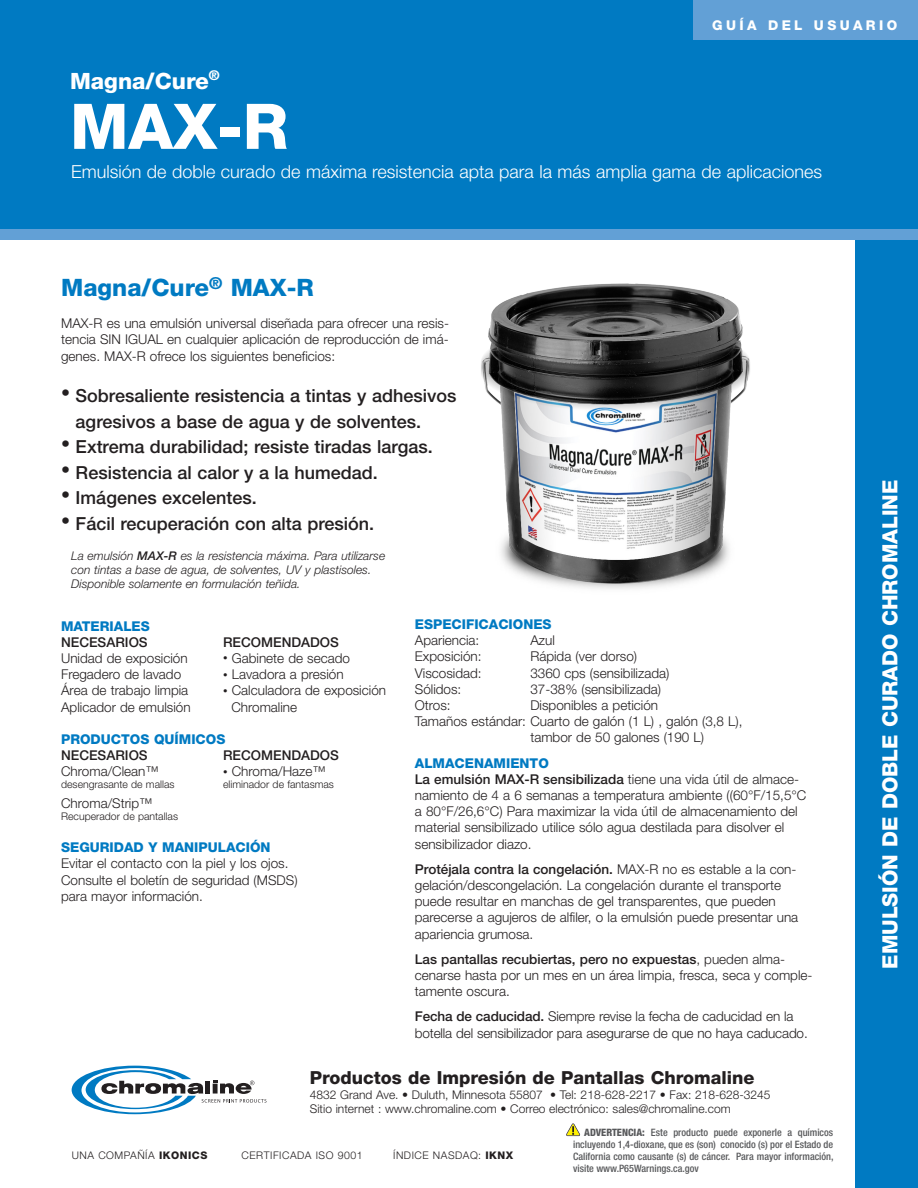
<style>
.page{position:relative;width:918px;height:1188px;background:#fff}
.page>*{position:absolute;margin:0;border:0;box-sizing:border-box;transform-origin:0 0}
.t1{font:800 63px "Helvetica Neue LT Std";color:#fff}
.t2{font:800 24px "Helvetica Neue LT Std";color:#007ac2}
.t3{font:800 22.5px "Helvetica Neue LT Std";color:#fff}
.t4{font:800 21px "Helvetica Neue LT Std";color:#fff}
.t5{font:500 18px/25.5px "Helvetica Neue LT Std";color:#231f20}
.t6{font:300 18px "Helvetica Neue LT Std";color:#fff}
.t7{font:800 18px "Helvetica Neue LT Std";color:#231f20}
.t8{font:300 13.5px/16.2px "Helvetica Neue LT Std";color:#231f20}
.t9{font:800 13.5px "Helvetica Neue LT Std";color:#007ac2}
.t10{font:500 13.5px "Helvetica Neue LT Std";color:#231f20}
.t11{font:800 13.5px "Helvetica Neue LT Std";letter-spacing:.25em;color:#fff}
.t12{font:300 12px "Helvetica Neue LT Std";color:#231f20}
.t13{font:italic 300 12px/14.4px "Helvetica Neue LT Std";color:#231f20}
.t14{font:300 10.5px "Helvetica Neue LT Std";color:#231f20}
.t15{font:300 10.5px "Helvetica Neue LT Std";letter-spacing:.05em;color:#231f20}
.t16{font:500 condensed 10.2px/12.3px "Helvetica Neue LT Std";color:#57585a;text-align:justify}
.s1{font-weight:500}
.s2{font-size:9px}
.s3{font-weight:800}
</style>
<div class="page">
<div style="left:0;top:0;width:918px;height:236px;background:#007ac2"></div>
<div style="left:856px;top:3px;width:62px;height:1185px;background:#007ac2"></div>
<div style="left:0;top:230px;width:918px;height:10px;background:#62a0d6"></div>
<div style="left:693px;top:0;width:225px;height:39px;background:#62a0d6"></div>
<img style="left:481px;top:283px;width:269px;height:306px">
<svg style="left:72px;top:1066px;width:194px;height:48px"></svg>
<svg style="left:566px;top:1123px;width:14px;height:13px"></svg>
<p class="t11" style="left:712px;top:18px;width:187px">GUÍA DEL USUARIO</p>
<p class="t3" style="left:70px;top:67px;width:151px">Magna/Cure<sup>®</sup></p>
<p class="t1" style="left:70px;top:89px;width:220px">MAX-R</p>
<p class="t6" style="left:71px;top:161px;width:752px">Emulsión de doble curado de máxima resistencia apta para la más amplia gama de aplicaciones</p>
<p class="t2" style="left:61px;top:273px;width:254px">Magna/Cure<sup>®</sup> MAX-R</p>
<p class="t8" style="left:61px;top:315px;width:389px;text-align:justify">MAX-R es una emulsión universal diseñada para ofrecer una resis&shy;tencia SIN IGUAL en cualquier aplicación de reproducción de imá&shy;genes. MAX-R ofrece los siguientes beneficios:</p>
<p class="t5" style="left:76px;top:383px;width:382px;text-indent:-15px">• Sobresaliente resistencia a tintas y adhesivos agresivos a base de agua y de solventes.</p>
<p class="t5" style="left:61px;top:434px;width:373px">• Extrema durabilidad; resiste tiradas largas.</p>
<p class="t5" style="left:61px;top:459px;width:318px">• Resistencia al calor y a la humedad.</p>
<p class="t5" style="left:61px;top:485px;width:197px">• Imágenes excelentes.</p>
<p class="t5" style="left:61px;top:510px;width:315px">• Fácil recuperación con alta presión.</p>
<p class="t13" style="left:71px;top:548px;width:316px">La emulsión <span class="s1">MAX-R</span> es la resistencia máxima. Para utilizarse con tintas a base de agua, de solventes, UV y plastisoles.<br>Disponible solamente en formulación teñida.</p>
<p class="t9" style="left:415px;top:616px;width:138px">ESPECIFICACIONES</p>
<p class="t8" style="left:415px;top:632px;width:66px">Apariencia:</p>
<p class="t8" style="left:530px;top:632px;width:26px">Azul</p>
<p class="t8" style="left:415px;top:648px;width:68px">Exposición:</p>
<p class="t8" style="left:530px;top:648px;width:108px">Rápida (ver dorso)</p>
<p class="t8" style="left:415px;top:665px;width:68px">Viscosidad:</p>
<p class="t8" style="left:530px;top:665px;width:141px">3360 cps (sensibilizada)</p>
<p class="t8" style="left:415px;top:681px;width:48px">Sólidos:</p>
<p class="t8" style="left:530px;top:681px;width:132px">37-38% (sensibilizada)</p>
<p class="t8" style="left:415px;top:697px;width:37px">Otros:</p>
<p class="t8" style="left:530px;top:697px;width:129px">Disponibles a petición</p>
<p class="t8" style="left:530px;top:713px;width:214px;text-indent:-116px">Tamaños estándar: Cuarto de galón (1 L) , galón (3,8 L), tambor de 50 galones (190 L)</p>
<p class="t9" style="left:415px;top:755px;width:136px">ALMACENAMIENTO</p>
<p class="t8" style="left:415px;top:771px;width:393px"><span class="s1">La emulsión MAX-R sensibilizada</span> tiene una vida útil de almace&shy;namiento de 4 a 6 semanas a temperatura ambiente ((60°F/15,5°C a 80°F/26,6°C) Para maximizar la vida útil de almacenamiento del material sensibilizado utilice sólo agua destilada para disolver el sensibilizador diazo.</p>
<p class="t8" style="left:415px;top:861px;width:385px"><span class="s1">Protéjala contra la congelación.</span> MAX-R no es estable a la con&shy;gelación/descongelación. La congelación durante el transporte puede resultar en manchas de gel transparentes, que pueden parecerse a agujeros de alfiler, o la emulsión puede presentar una apariencia grumosa.</p>
<p class="t8" style="left:415px;top:951px;width:399px"><span class="s1">Las pantallas recubiertas, pero no expuestas</span>, pueden alma&shy;cenarse hasta por un mes en un área limpia, fresca, seca y comple&shy;tamente oscura.</p>
<p class="t8" style="left:415px;top:1008px;width:394px"><span class="s1">Fecha de caducidad.</span> Siempre revise la fecha de caducidad en la botella del sensibilizador para asegurarse de que no haya caducado.</p>
<p class="t7" style="left:310px;top:1067px;width:446px">Productos de Impresión de Pantallas Chromaline</p>
<p class="t12" style="left:310px;top:1087px;width:462px">4832 Grand Ave. • Duluth, Minnesota 55807 • Tel: 218-628-2217 • Fax: 218-628-3245</p>
<p class="t12" style="left:310px;top:1101px;width:423px">Sitio internet : www.chromaline.com • Correo electrónico: sales@chromaline.com</p>
<p class="t9" style="left:61px;top:618px;width:90px">MATERIALES</p>
<p class="t10" style="left:61px;top:634px;width:88px">NECESARIOS</p>
<p class="t10" style="left:223px;top:634px;width:117px">RECOMENDADOS</p>
<p class="t8" style="left:61px;top:650px;width:128px">Unidad de exposición</p>
<p class="t8" style="left:223px;top:650px;width:128px"><span class="s2">•</span> Gabinete de secado</p>
<p class="t8" style="left:61px;top:666px;width:122px">Fregadero de lavado</p>
<p class="t8" style="left:223px;top:666px;width:122px"><span class="s2">•</span> Lavadora a presión</p>
<p class="t8" style="left:61px;top:682px;width:129px">Área de trabajo limpia</p>
<p class="t8" style="left:223px;top:682px;width:164px"><span class="s2">•</span> Calculadora de exposición</p>
<p class="t8" style="left:61px;top:698px;width:131px">Aplicador de emulsión</p>
<p class="t8" style="left:231px;top:698px;width:67px">Chromaline</p>
<p class="t9" style="left:61px;top:731px;width:166px">PRODUCTOS QUÍMICOS</p>
<p class="t10" style="left:61px;top:747px;width:88px">NECESARIOS</p>
<p class="t10" style="left:223px;top:747px;width:117px">RECOMENDADOS</p>
<p class="t8" style="left:61px;top:763px;width:99px">Chroma/Clean™</p>
<p class="t8" style="left:223px;top:763px;width:104px"><span class="s2">•</span> Chroma/Haze™</p>
<p class="t14" style="left:61px;top:778px;width:115px">desengrasante de mallas</p>
<p class="t14" style="left:223px;top:778px;width:112px">eliminador de fantasmas</p>
<p class="t8" style="left:61px;top:795px;width:93px">Chroma/Strip™</p>
<p class="t14" style="left:61px;top:810px;width:118px">Recuperador de pantallas</p>
<p class="t9" style="left:61px;top:839px;width:211px">SEGURIDAD Y MANIPULACIÓN</p>
<p class="t8" style="left:61px;top:855px;width:229px">Evitar el contacto con la piel y los ojos.</p>
<p class="t8" style="left:61px;top:872px;width:238px">Consulte el boletín de seguridad (MSDS) para mayor información.</p>
<p class="t15" style="left:72px;top:1149px;width:137px">UNA COMPAÑÍA <span class="s3">IKONICS</span></p>
<p class="t15" style="left:242px;top:1149px;width:123px">CERTIFICADA ISO 9001</p>
<p class="t15" style="left:393px;top:1149px;width:122px">ÍNDICE NASDAQ: <span class="s3">IKNX</span></p>
<p class="t16" style="left:573px;top:1126px;width:262px;text-indent:11px"><span class="s3">ADVERTENCIA:</span> Este producto puede exponerle a químicos incluyendo 1,4-dioxane, que es (son) conocido (s) por el Estado de California como causante (s) de cáncer. Para mayor información, visite www.P65Warnings.ca.gov</p>
<p class="t4" style="left:877px;top:969px;width:491px;rotate:-90deg">EMULSIÓN DE DOBLE CURADO CHROMALINE</p>
</div>
